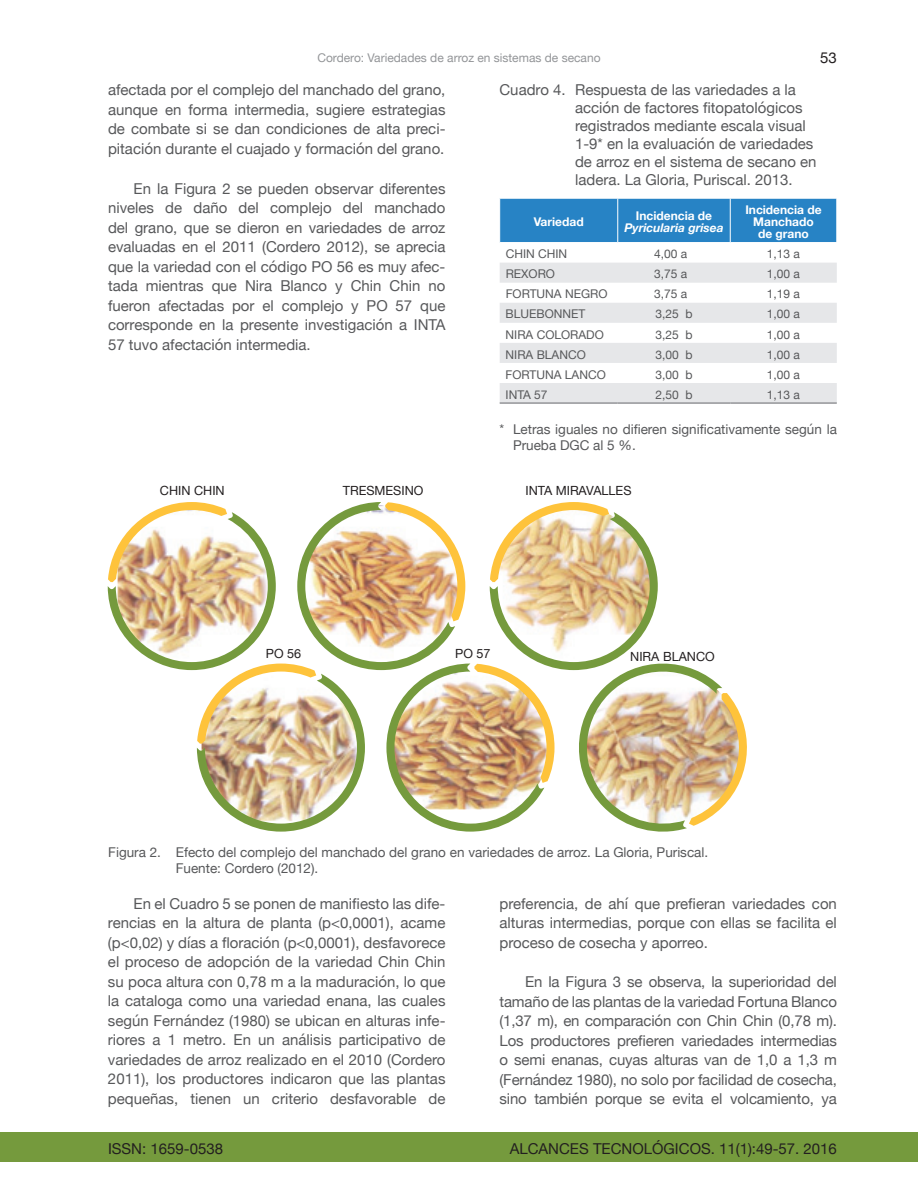
<style>
.page{position:relative;width:918px;height:1188px;background:#fff}
.page>*{position:absolute;margin:0;border:0;box-sizing:border-box;transform-origin:0 0}
.t1{font:15px/19.5px "Helvetica Neue";color:#57585a;text-align:justify}
.t2{font:15px "Helvetica Neue";color:#231f20}
.t3{font:13.5px/16.2px "Helvetica Neue";color:#57585a}
.t4{font:12.6px "Helvetica Neue";color:#231f20}
.t5{font:12px "Helvetica Neue";color:#57585a}
.t6{font:700 12px/12px "Helvetica Neue";color:#fff;text-align:center}
.t7{font:12px "Helvetica Neue";color:#939598}
.t8{font:italic 700 12px "Helvetica Neue";color:#fff}
</style>
<div class="page">
<div style="left:0;top:1132px;width:918px;height:30px;background:#759a3d"></div>
<div style="left:500px;top:199px;width:337px;height:43px;background:#2783c5"></div>
<svg style="left:500px;top:263px;width:337px;height:139px;fill:#e6e7e9"></svg>
<hr style="left:618px;top:198px;width:1px;height:44px;background:#fff">
<hr style="left:730px;top:198px;width:1px;height:44px;background:#fff">
<hr style="left:500px;top:402px;width:118px;height:2px;background:#939598">
<hr style="left:618px;top:402px;width:112px;height:2px;background:#939598">
<hr style="left:730px;top:402px;width:107px;height:2px;background:#939598">
<img style="left:108px;top:502px;width:639px;height:330px">
<p class="t7" style="left:317px;top:49px;width:285px">Cordero: Variedades de arroz en sistemas de secano</p>
<p class="t2" style="left:820px;top:47px;width:18px">53</p>
<p class="t1" style="left:108px;top:81px;width:339px">afectada por el complejo del manchado del grano, aunque en forma intermedia, sugiere estrategias de combate si se dan condiciones de alta preci&shy;pitación durante el cuajado y formación del grano.</p>
<p class="t1" style="left:108px;top:179px;width:339px;text-indent:26px">En la Figura 2 se pueden observar diferentes niveles de daño del complejo del manchado del grano, que se dieron en variedades de arroz evaluadas en el 2011 (Cordero 2012), se aprecia que la variedad con el código PO 56 es muy afec&shy;tada mientras que Nira Blanco y Chin Chin no fueron afectadas por el complejo y PO 57 que corresponde en la presente investigación a INTA 57 tuvo afectación intermedia.</p>
<p class="t1" style="left:575px;top:82px;width:243px;line-height:18px;text-align:left;text-indent:-76px">Cuadro 4. Respuesta de las variedades a la acción de factores fitopatológicos registrados mediante escala visual 1-9* en la evaluación de variedades de arroz en el sistema de secano en ladera. La Gloria, Puriscal. 2013.</p>
<p class="t6" style="left:534px;top:216px;width:51px">Variedad</p>
<p class="t6" style="left:745px;top:204px;width:78px">Incidencia de<br>Manchado de grano</p>
<p class="t6" style="left:636px;top:210px;width:78px">Incidencia de</p>
<p class="t8" style="left:624px;top:219px;width:101px">Pyricularia grisea</p>
<p class="t5" style="left:506px;top:245px;width:63px">CHIN CHIN</p>
<p class="t5" style="left:654px;top:245px;width:35px">4,00 a</p>
<p class="t5" style="left:767px;top:245px;width:35px">1,13 a</p>
<p class="t5" style="left:506px;top:265px;width:51px">REXORO</p>
<p class="t5" style="left:654px;top:265px;width:35px">3,75 a</p>
<p class="t5" style="left:767px;top:265px;width:35px">1,00 a</p>
<p class="t5" style="left:506px;top:286px;width:103px">FORTUNA NEGRO</p>
<p class="t5" style="left:654px;top:286px;width:35px">3,75 a</p>
<p class="t5" style="left:767px;top:286px;width:35px">1,19 a</p>
<p class="t5" style="left:506px;top:306px;width:81px">BLUEBONNET</p>
<p class="t5" style="left:655px;top:306px;width:39px">3,25 b</p>
<p class="t5" style="left:767px;top:306px;width:35px">1,00 a</p>
<p class="t5" style="left:506px;top:326px;width:100px">NIRA COLORADO</p>
<p class="t5" style="left:655px;top:326px;width:39px">3,25 b</p>
<p class="t5" style="left:767px;top:326px;width:35px">1,00 a</p>
<p class="t5" style="left:506px;top:346px;width:82px">NIRA BLANCO</p>
<p class="t5" style="left:655px;top:346px;width:39px">3,00 b</p>
<p class="t5" style="left:767px;top:346px;width:35px">1,00 a</p>
<p class="t5" style="left:506px;top:366px;width:102px">FORTUNA LANCO</p>
<p class="t5" style="left:655px;top:366px;width:39px">3,00 b</p>
<p class="t5" style="left:767px;top:366px;width:35px">1,00 a</p>
<p class="t5" style="left:506px;top:386px;width:44px">INTA 57</p>
<p class="t5" style="left:655px;top:386px;width:39px">2,50 b</p>
<p class="t5" style="left:767px;top:386px;width:35px">1,13 a</p>
<p class="t3" style="left:513px;top:422px;width:325px;text-indent:-14px">* Letras iguales no difieren significativamente según la<br>Prueba DGC al 5 %.</p>
<p class="t4" style="left:160px;top:481px;width:66px">CHIN CHIN</p>
<p class="t4" style="left:343px;top:481px;width:82px">TRESMESINO</p>
<p class="t4" style="left:526px;top:481px;width:108px">INTA MIRAVALLES</p>
<p class="t4" style="left:266px;top:645px;width:37px">PO 56</p>
<p class="t4" style="left:455px;top:645px;width:37px">PO 57</p>
<p class="t4" style="left:630px;top:647px;width:86px">NIRA BLANCO</p>
<p class="t3" style="left:176px;top:845px;width:534px;text-indent:-68px">Figura 2. Efecto del complejo del manchado del grano en variedades de arroz. La Gloria, Puriscal.<br>Fuente: Cordero (2012).</p>
<p class="t1" style="left:108px;top:894px;width:339px;text-indent:26px">En el Cuadro 5 se ponen de manifiesto las dife&shy;rencias en la altura de planta (p&lt;0,0001), acame (p&lt;0,02) y días a floración (p&lt;0,0001), desfavorece el proceso de adopción de la variedad Chin Chin su poca altura con 0,78 m a la maduración, lo que la cataloga como una variedad enana, las cuales según Fernández (1980) se ubican en alturas infe&shy;riores a 1 metro. En un análisis participativo de variedades de arroz realizado en el 2010 (Cordero 2011), los productores indicaron que las plantas pequeñas, tienen un criterio desfavorable de</p>
<p class="t1" style="left:499px;top:894px;width:339px">preferencia, de ahí que prefieran variedades con alturas intermedias, porque con ellas se facilita el proceso de cosecha y aporreo.</p>
<p class="t1" style="left:499px;top:973px;width:339px;text-indent:26px">En la Figura 3 se observa, la superioridad del tamaño de las plantas de la variedad Fortuna Blanco (1,37 m), en comparación con Chin Chin (0,78 m).<br>Los productores prefieren variedades intermedias o semi enanas, cuyas alturas van de 1,0 a 1,3 m (Fernández 1980), no solo por facilidad de cosecha, sino también porque se evita el volcamiento, ya</p>
<p class="t2" style="left:108px;top:1137px;width:117px">ISSN: 1659-0538</p>
<p class="t2" style="left:510px;top:1137px;width:329px">ALCANCES TECNOLÓGICOS. 11(1):49-57. 2016</p>
</div>
